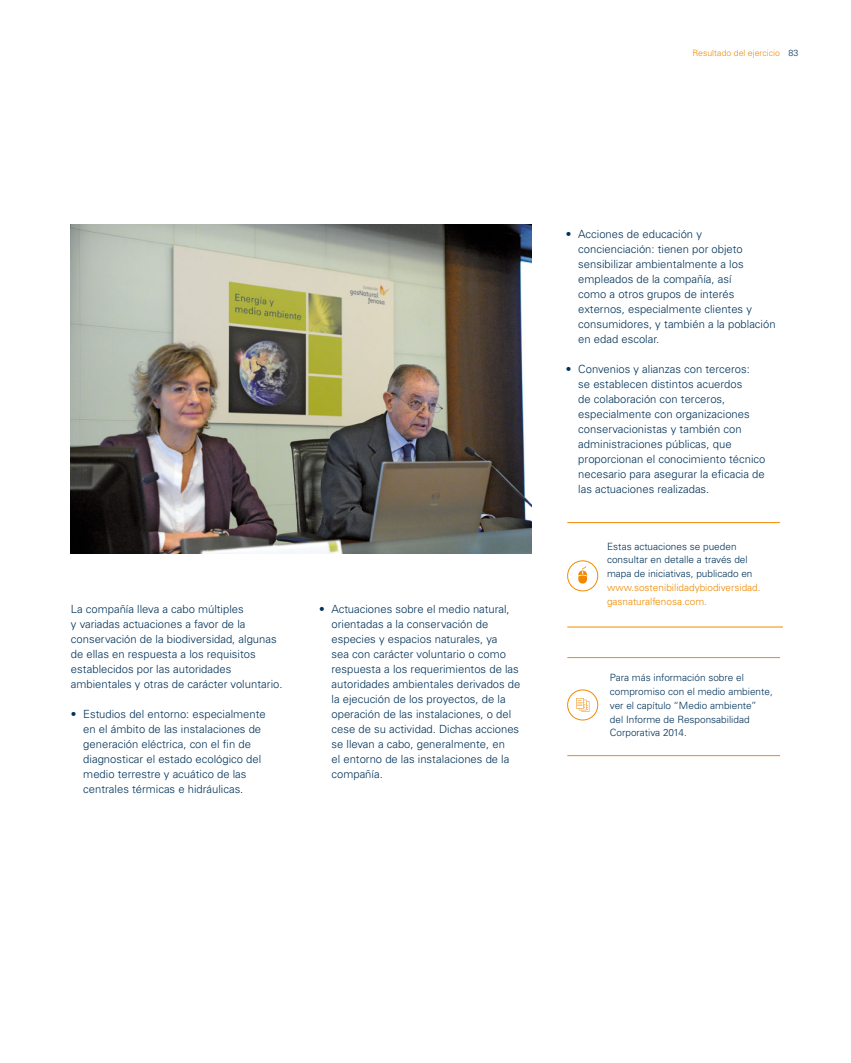
<style>
.page{position:relative;width:851px;height:1063px;background:#fff}
.page>*{position:absolute;margin:0;border:0;box-sizing:border-box;transform-origin:0 0}
.t1{font:300 11.25px/15px "Univers LT Std";color:#003259}
.t2{font:300 10px/13.8px "Univers LT Std";color:#003259}
.t3{font:300 8.75px "Univers LT Std";color:#f18a00}
.s1{font-size:8.88px;color:#003259}
.s2{color:#f18a00}
</style>
<div class="page">
<hr style="left:567px;top:755px;width:213px;height:1px;background:#f18a00">
<hr style="left:567px;top:657px;width:213px;height:1px;background:#f18a00">
<svg style="left:567px;top:689px;width:32px;height:32px"></svg>
<hr style="left:567px;top:522px;width:213px;height:1px;background:#f18a00">
<hr style="left:567px;top:627px;width:215px;height:1px;background:#f18a00">
<svg style="left:567px;top:560px;width:32px;height:32px"></svg>
<img style="left:71px;top:224px;width:460px;height:329px">
<p class="t3" style="left:692px;top:48px;width:107px">Resultado del ejercicio <span class="s1">83</span></p>
<p class="t1" style="left:71px;top:602px;width:213px">La compañía lleva a cabo múltiples<br>y variadas actuaciones a favor de la conservación de la biodiversidad, algunas de ellas en respuesta a los requisitos establecidos por las autoridades ambientales y otras de carácter voluntario.</p>
<p class="t1" style="left:83px;top:707px;width:184px;text-indent:-12px">• Estudios del entorno: especialmente en el ámbito de las instalaciones de generación eléctrica, con el fin de diagnosticar el estado ecológico del medio terrestre y acuático de las centrales térmicas e hidráulicas.</p>
<p class="t1" style="left:331px;top:602px;width:190px;text-indent:-12px">• Actuaciones sobre el medio natural, orientadas a la conservación de especies y espacios naturales, ya<br>sea con carácter voluntario o como respuesta a los requerimientos de las autoridades ambientales derivados de la ejecución de los proyectos, de la operación de las instalaciones, o del cese de su actividad. Dichas acciones se llevan a cabo, generalmente, en<br>el entorno de las instalaciones de la compañía.</p>
<p class="t1" style="left:578px;top:227px;width:199px;text-indent:-12px">• Acciones de educación y concienciación: tienen por objeto sensibilizar ambientalmente a los empleados de la compañía, así<br>como a otros grupos de interés externos, especialmente clientes y consumidores, y también a la población en edad escolar.</p>
<p class="t1" style="left:578px;top:362px;width:188px;text-indent:-12px">• Convenios y alianzas con terceros:<br>se establecen distintos acuerdos<br>de colaboración con terceros, especialmente con organizaciones conservacionistas y también con administraciones públicas, que proporcionan el conocimiento técnico necesario para asegurar la eficacia de las actuaciones realizadas.</p>
<p class="t2" style="left:607px;top:539px;width:155px">Estas actuaciones se pueden consultar en detalle a través del mapa de iniciativas, publicado en <span class="s2">www.sostenibilidadybiodiversidad. gasnaturalfenosa.com.</span></p>
<p class="t2" style="left:609px;top:671px;width:164px">Para más información sobre el compromiso con el medio ambiente, ver el capítulo “Medio ambiente”<br>del Informe de Responsabilidad<br>Corporativa 2014.</p>
</div>
